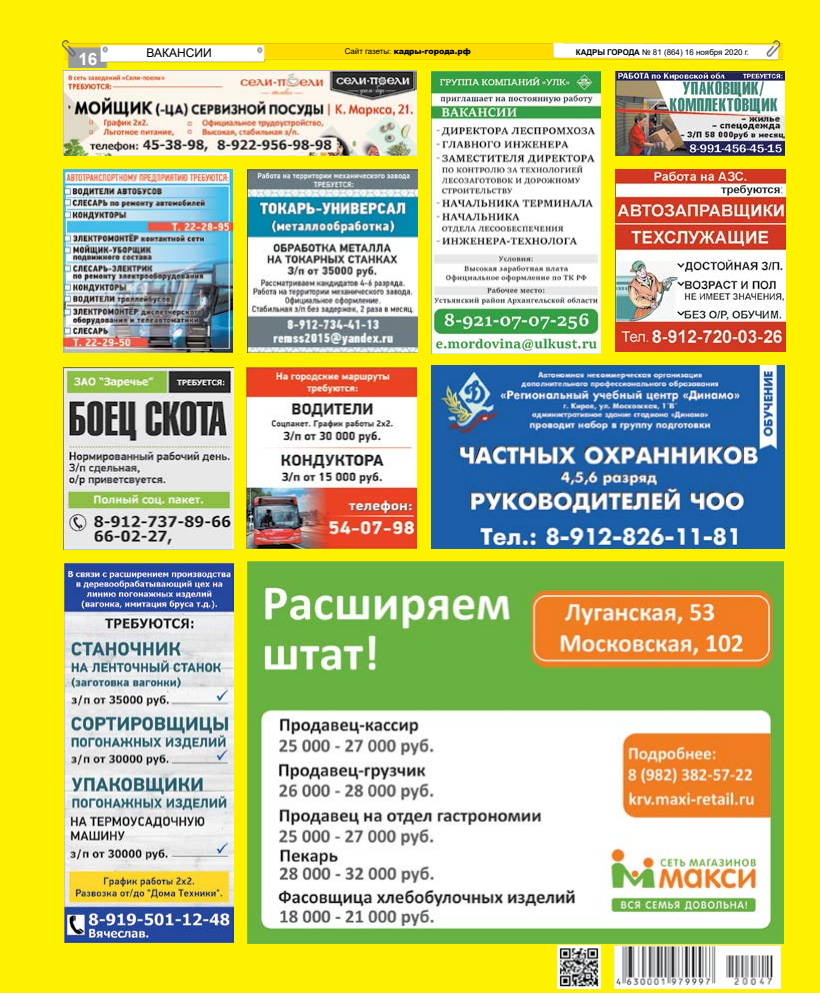
<style>
.page{position:relative;width:820px;height:993px;background:#fff}
.page>*{position:absolute;margin:0;border:0;box-sizing:border-box;transform-origin:0 0}
.t1{font:700 17px "Arial";color:#fff}
.t2{font:12px "Arial";color:#000}
.t3{font:8px "Arial";color:#000}
.t4{font:900 8px "Arial";color:#000}
.s1{font-weight:700}
.s2{font-weight:400}
</style>
<div class="page">
<div style="left:0;top:0;width:819px;height:992px;background:#fff200"></div>
<img style="left:62px;top:40px;width:719px;height:27px">
<img style="left:614px;top:945px;width:165px;height:43px">
<img style="left:431px;top:71px;width:169px;height:282px">
<img style="left:557px;top:945px;width:43px;height:43px">
<img style="left:64px;top:367px;width:169px;height:182px">
<img style="left:615px;top:169px;width:170px;height:183px">
<img style="left:63px;top:170px;width:169px;height:182px">
<img style="left:431px;top:366px;width:353px;height:182px">
<img style="left:247px;top:169px;width:170px;height:183px">
<img style="left:247px;top:561px;width:536px;height:382px">
<img style="left:615px;top:71px;width:169px;height:84px">
<img style="left:63px;top:71px;width:353px;height:84px">
<img style="left:64px;top:563px;width:170px;height:379px">
<img style="left:247px;top:367px;width:169px;height:181px">
<h1 class="t1" style="left:78px;top:47px;width:20px">16</h1>
<h2 class="t2" style="left:146px;top:44px;width:67px">ВАКАНСИИ</h2>
<p class="t3" style="left:575px;top:46px;width:174px"><span class="s1">КАДРЫ ГОРОДА</span> № 81 (864) 16 ноября 2020 г.</p>
<p class="t4" style="left:344px;top:45px;width:127px"><span class="s2">Сайт газеты:</span> кадры-города.рф</p>
</div>
